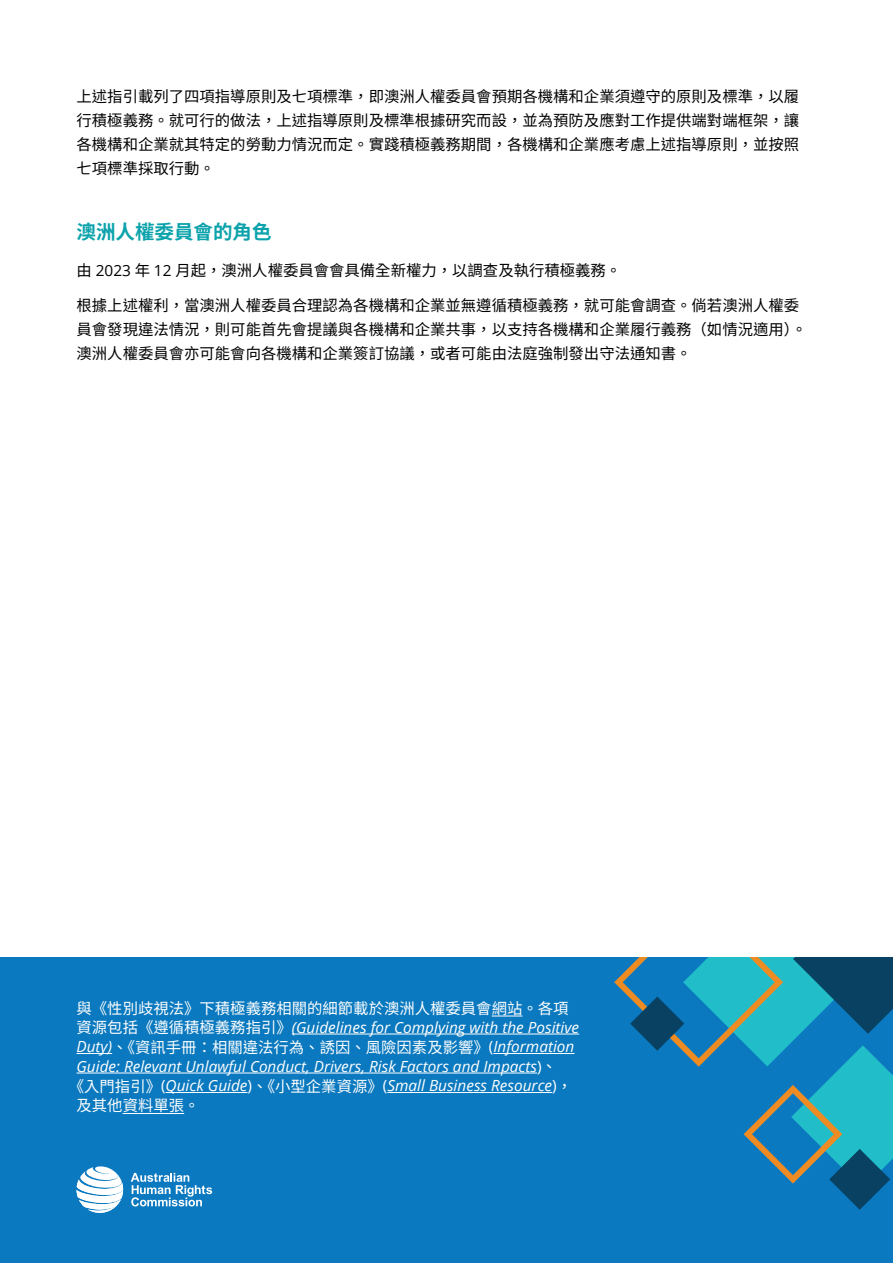
<style>
.page{position:relative;width:893px;height:1263px;background:#fff}
.page>*{position:absolute;margin:0;border:0;box-sizing:border-box;transform-origin:0 0}
.t1{font:700 19.5px "Noto Sans CJ Ktc";color:#0ba2ab}
.t2{font:15.3px/24px "Noto Sans CJ Ktc";color:#000;text-align:justify}
.t3{font:italic 15.3px/19.5px "Open Sans";color:#fff;text-align:center}
.t4{font:15.3px "Noto Sans CJ Ktc";color:#fff}
.s1{font-family:"Open Sans"}
.s2{font-family:"Noto Sans CJ Ktc";font-style:normal}
.s3{font-family:"Open Sans";font-style:italic}
.s4{font-style:normal}
</style>
<div class="page">
<div style="left:0;top:957px;width:893px;height:306px;background:#0b79bf"></div>
<svg style="left:614px;top:957px;width:279px;height:253px"></svg>
<hr style="left:492px;top:1015px;width:30px;height:1px;background:#fff">
<hr style="left:292px;top:1033px;width:287px;height:1px;background:#fff">
<hr style="left:77px;top:1053px;width:35px;height:1px;background:#fff">
<hr style="left:493px;top:1053px;width:81px;height:1px;background:#fff">
<hr style="left:77px;top:1072px;width:460px;height:1px;background:#fff">
<hr style="left:166px;top:1092px;width:82px;height:1px;background:#fff">
<hr style="left:387px;top:1092px;width:165px;height:1px;background:#fff">
<hr style="left:123px;top:1113px;width:61px;height:1px;background:#fff">
<svg style="left:77px;top:1166px;width:46px;height:47px"></svg>
<svg style="left:131px;top:1173px;width:81px;height:33px"></svg>
<p class="t2" style="left:77px;top:84px;width:724px">上述指引載列了四項指導原則及七項標準，即澳洲人權委員會預期各機構和企業須遵守的原則及標準，以履行積極義務。就可行的做法，上述指導原則及標準根據研究而設，並為預防及應對工作提供端對端框架，讓各機構和企業就其特定的勞動力情況而定。實踐積極義務期間，各機構和企業應考慮上述指導原則，並按照七項標準採取行動。</p>
<p class="t1" style="left:77px;top:221px;width:197px">澳洲人權委員會的角色</p>
<p class="t2" style="left:77px;top:259px;width:546px">由 <span class="s1">2023</span> 年 <span class="s1">12</span> 月起，澳洲人權委員會會具備全新權力，以調查及執行積極義務。</p>
<p class="t2" style="left:77px;top:294px;width:732px;text-align:left">根據上述權利，當澳洲人權委員合理認為各機構和企業並無遵循積極義務，就可能會調查。倘若澳洲人權委員會發現違法情況，則可能首先會提議與各機構和企業共事，以支持各機構和企業履行義務（如情況適用）。澳洲人權委員會亦可能會向各機構和企業簽訂協議，或者可能由法庭強制發出守法通知書。</p>
<p class="t4" style="left:77px;top:999px;width:494px">與《性別歧視法》下積極義務相關的細節載於澳洲人權委員會網站。各項</p>
<p class="t3" style="left:77px;top:1017px;width:504px"><span class="s2">資源包括《遵循積極義務指引》</span>(Guidelines for Complying with the Positive</p>
<p class="t4" style="left:77px;top:1038px;width:499px"><span class="s3">Duty)</span>、《資訊手冊：相關違法行為、誘因、風險因素及影響》<span class="s1">(</span><span class="s3">Information</span></p>
<p class="t3" style="left:69px;top:1056px;width:505px">Guide: Relevant Unlawful Conduct, Drivers, Risk Factors and Impacts<span class="s4">)</span><span class="s2">、<br>《入門指引》</span><span class="s4">(</span>Quick Guide<span class="s4">)</span><span class="s2">、《小型企業資源》</span><span class="s4">(</span>Small Business Resource<span class="s4">)</span><span class="s2">，</span></p>
<p class="t4" style="left:77px;top:1097px;width:124px">及其他資料單張。</p>
</div>
